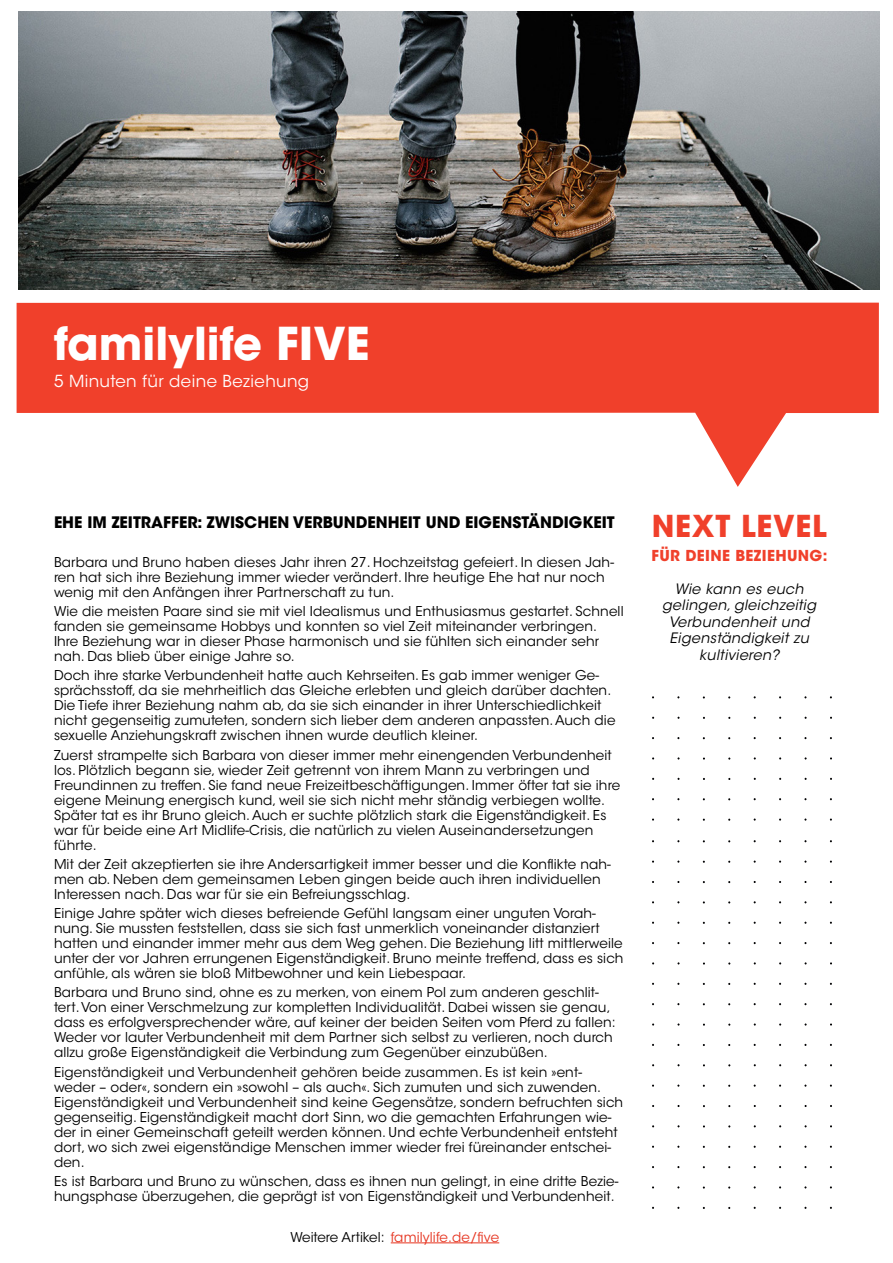
<style>
.page{position:relative;width:893px;height:1263px;background:#fff}
.page>*{position:absolute;margin:0;border:0;box-sizing:border-box;transform-origin:0 0}
.t1{font:700 45px "ITC Avant Garde Std";color:#fff}
.t2{font:700 30px "ITC Avant Garde Std";letter-spacing:.025em;color:#f0402b}
.t3{font:16.5px "ITC Avant Garde Std";letter-spacing:.025em;color:#fff}
.t4{font:700 15.75px "ITC Avant Garde Std";color:#000}
.t5{font:700 15px "ITC Avant Garde Std";letter-spacing:.025em;color:#f0402b}
.t6{font:italic 14.25px/16.5px "ITC Avant Garde Std";letter-spacing:.025em;color:#000;text-align:center}
.t7{font:13.5px/15px "ITC Avant Garde Std";letter-spacing:.01em;color:#000}
.t8{font:13.5px "ITC Avant Garde Std";color:#e6331f}
.s1{color:#000}
</style>
<div class="page">
<svg style="left:17px;top:303px;width:862px;height:184px;fill:#f0402b"></svg>
<img style="left:18px;top:11px;width:862px;height:278px">
<hr style="left:391px;top:1242px;width:108px;height:1px;background:#e6331f">
<h1 class="t1" style="left:54px;top:314px;width:317px">familylife FIVE</h1>
<p class="t3" style="left:54px;top:371px;width:257px">5 Minuten für deine Beziehung</p>
<p class="t4" style="left:54px;top:512px;width:562px">EHE IM ZEITRAFFER: ZWISCHEN VERBUNDENHEIT UND EIGENSTÄNDIGKEIT</p>
<p class="t7" style="left:54px;top:555px;width:561px">Barbara und Bruno haben dieses Jahr ihren 27. Hochzeitstag gefeiert. In diesen Jah&shy;ren hat sich ihre Beziehung immer wieder verändert. Ihre heutige Ehe hat nur noch wenig mit den Anfängen ihrer Partnerschaft zu tun.</p>
<p class="t7" style="left:54px;top:604px;width:571px">Wie die meisten Paare sind sie mit viel Idealismus und Enthusiasmus gestartet. Schnell fanden sie gemeinsame Hobbys und konnten so viel Zeit miteinander verbringen.<br>Ihre Beziehung war in dieser Phase harmonisch und sie fühlten sich einander sehr nah. Das blieb über einige Jahre so.</p>
<p class="t7" style="left:54px;top:668px;width:563px">Doch ihre starke Verbundenheit hatte auch Kehrseiten. Es gab immer weniger Ge&shy;sprächsstoff, da sie mehrheitlich das Gleiche erlebten und gleich darüber dachten.<br>Die Tiefe ihrer Beziehung nahm ab, da sie sich einander in ihrer Unterschiedlichkeit nicht gegenseitig zumuteten, sondern sich lieber dem anderen anpassten. Auch die sexuelle Anziehungskraft zwischen ihnen wurde deutlich kleiner.</p>
<p class="t7" style="left:54px;top:747px;width:568px">Zuerst strampelte sich Barbara von dieser immer mehr einengenden Verbundenheit los. Plötzlich begann sie, wieder Zeit getrennt von ihrem Mann zu verbringen und Freundinnen zu treffen. Sie fand neue Freizeitbeschäftigungen. Immer öfter tat sie ihre eigene Meinung energisch kund, weil sie sich nicht mehr ständig verbiegen wollte.<br>Später tat es ihr Bruno gleich. Auch er suchte plötzlich stark die Eigenständigkeit. Es war für beide eine Art Midlife-Crisis, die natürlich zu vielen Auseinandersetzungen führte.</p>
<p class="t7" style="left:54px;top:857px;width:558px">Mit der Zeit akzeptierten sie ihre Andersartigkeit immer besser und die Konflikte nah&shy;men ab. Neben dem gemeinsamen Leben gingen beide auch ihren individuellen<br>Interessen nach. Das war für sie ein Befreiungsschlag.</p>
<p class="t7" style="left:54px;top:906px;width:571px">Einige Jahre später wich dieses befreiende Gefühl langsam einer unguten Vorah&shy;nung. Sie mussten feststellen, dass sie sich fast unmerklich voneinander distanziert hatten und einander immer mehr aus dem Weg gehen. Die Beziehung litt mittlerweile unter der vor Jahren errungenen Eigenständigkeit. Bruno meinte treffend, dass es sich anfühle, als wären sie bloß Mitbewohner und kein Liebespaar.</p>
<p class="t7" style="left:54px;top:985px;width:563px">Barbara und Bruno sind, ohne es zu merken, von einem Pol zum anderen geschlit&shy;tert. Von einer Verschmelzung zur kompletten Individualität. Dabei wissen sie genau, dass es erfolgversprechender wäre, auf keiner der beiden Seiten vom Pferd zu fallen:<br>Weder vor lauter Verbundenheit mit dem Partner sich selbst zu verlieren, noch durch allzu große Eigenständigkeit die Verbindung zum Gegenüber einzubüßen.</p>
<p class="t7" style="left:54px;top:1064px;width:571px">Eigenständigkeit und Verbundenheit gehören beide zusammen. Es ist kein »ent&shy;weder – oder«, sondern ein »sowohl – als auch«. Sich zumuten und sich zuwenden.<br>Eigenständigkeit und Verbundenheit sind keine Gegensätze, sondern befruchten sich gegenseitig. Eigenständigkeit macht dort Sinn, wo die gemachten Erfahrungen wie&shy;der in einer Gemeinschaft geteilt werden können. Und echte Verbundenheit entsteht dort, wo sich zwei eigenständige Menschen immer wieder frei füreinander entschei&shy;den.</p>
<p class="t7" style="left:54px;top:1174px;width:566px">Es ist Barbara und Bruno zu wünschen, dass es ihnen nun gelingt, in eine dritte Bezie&shy;hungsphase überzugehen, die geprägt ist von Eigenständigkeit und Verbundenheit.</p>
<p class="t8" style="left:291px;top:1228px;width:210px"><span class="s1">Weitere Artikel:</span> familylife.de/five</p>
<h2 class="t2" style="left:652px;top:506px;width:176px">NEXT LEVEL</h2>
<p class="t5" style="left:651px;top:545px;width:178px">FÜR DEINE BEZIEHUNG:</p>
<p class="t6" style="left:662px;top:581px;width:155px">Wie kann es euch gelingen, gleichzeitig<br>Verbundenheit und<br>Eigenständigkeit zu kultivieren?</p>
</div>
